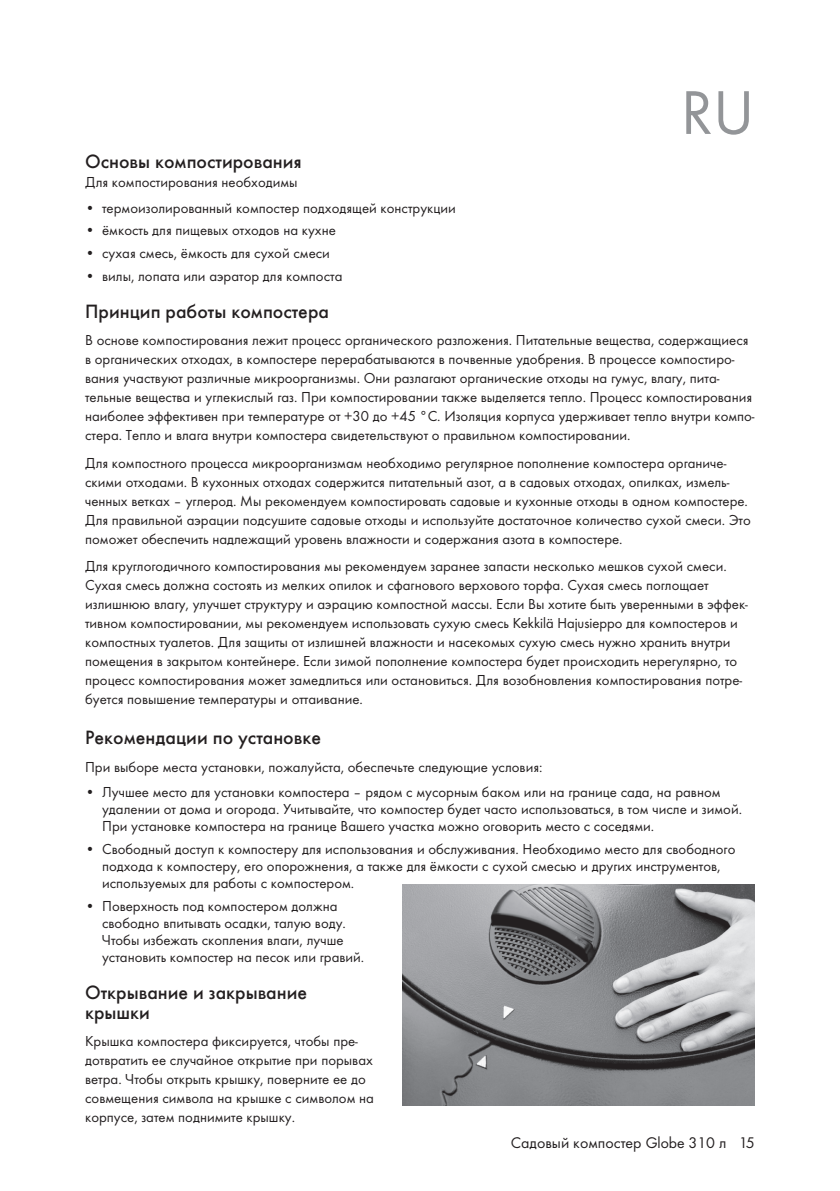
<style>
.page{position:relative;width:840px;height:1191px;background:#fff}
.page>*{position:absolute;margin:0;border:0;box-sizing:border-box;transform-origin:0 0}
.t1{font:64px "Futura PT";color:#939598}
.t2{font:500 20px/20px "Futura";color:#231f20}
.t3{font:16px "Futura Boo";color:#231f20}
.t4{font:15px/19px "Futura Boo";color:#231f20}
.s1{font-family:"Futura PT"}
</style>
<div class="page">
<img style="left:403px;top:884px;width:351px;height:222px">
<h1 class="t1" style="left:680px;top:75px;width:75px">RU</h1>
<h2 class="t2" style="left:85px;top:151px;width:218px">Основы компостирования</h2>
<p class="t4" style="left:85px;top:172px;width:214px">Для компостирования необходимы</p>
<p class="t4" style="left:85px;top:198px;width:372px">• термоизолированный компостер подходящей конструкции</p>
<p class="t4" style="left:85px;top:221px;width:252px">• ёмкость для пищевых отходов на кухне</p>
<p class="t4" style="left:85px;top:243px;width:246px">• сухая смесь, ёмкость для сухой смеси</p>
<p class="t4" style="left:85px;top:266px;width:259px">• вилы, лопата или аэратор для компоста</p>
<h2 class="t2" style="left:85px;top:301px;width:245px">Принцип работы компостера</h2>
<p class="t4" style="left:85px;top:331px;width:670px">В основе компостирования лежит процесс органического разложения. Питательные вещества, содержащиеся в органических отходах, в компостере перерабатываются в почвенные удобрения. В процессе компостиро&shy;вания участвуют различные микроорганизмы. Они разлагают органические отходы на гумус, влагу, пита&shy;тельные вещества и углекислый газ. При компостировании также выделяется тепло. Процесс компостирования наиболее эффективен при температуре от +30 до +45 °С. Изоляция корпуса удерживает тепло внутри компо&shy;стера. Тепло и влага внутри компостера свидетельствуют о правильном компостировании.</p>
<p class="t4" style="left:85px;top:453px;width:666px">Для компостного процесса микроорганизмам необходимо регулярное пополнение компостера органиче&shy;скими отходами. В кухонных отходах содержится питательный азот, а в садовых отходах, опилках, измель&shy;ченных ветках – углерод. Мы рекомендуем компостировать садовые и кухонные отходы в одном компостере.<br>Для правильной аэрации подсушите садовые отходы и используйте достаточное количество сухой смеси. Это поможет обеспечить надлежащий уровень влажности и содержания азота в компостере.</p>
<p class="t4" style="left:85px;top:557px;width:664px">Для круглогодичного компостирования мы рекомендуем заранее запасти несколько мешков сухой смеси.<br>Сухая смесь должна состоять из мелких опилок и сфагнового верхового торфа. Сухая смесь поглощает излишнюю влагу, улучшет структуру и аэрацию компостной массы. Если Вы хотите быть уверенными в эффек&shy;тивном компостировании, мы рекомендуем использовать сухую смесь Kekkilä Hajusieppo для компостеров и компостных туалетов. Для защиты от излишней влажности и насекомых сухую смесь нужно хранить внутри помещения в закрытом контейнере. Если зимой пополнение компостера будет происходить нерегулярно, то процесс компостирования может замедлиться или остановиться. Для возобновления компостирования потре&shy;буется повышение температуры и оттаивание.</p>
<h2 class="t2" style="left:85px;top:727px;width:237px">Рекомендации по установке</h2>
<p class="t4" style="left:85px;top:757px;width:458px">При выборе места установки, пожалуйста, обеспечьте следующие условия:</p>
<p class="t4" style="left:102px;top:783px;width:641px;line-height:17px;text-indent:-17px">• Лучшее место для установки компостера – рядом с мусорным баком или на границе сада, на равном удалении от дома и огорода. Учитывайте, что компостер будет часто использоваться, в том числе и зимой.<br>При установке компостера на границе Вашего участка можно оговорить место с соседями.</p>
<p class="t4" style="left:102px;top:840px;width:634px;line-height:17px;text-indent:-17px">• Свободный доступ к компостеру для использования и обслуживания. Необходимо место для свободного подхода к компостеру, его опорожнения, а также для ёмкости с сухой смесью и других инструментов, используемых для работы с компостером.</p>
<p class="t4" style="left:102px;top:897px;width:263px;line-height:17px;text-indent:-17px">• Поверхность под компостером должна свободно впитывать осадки, талую воду.<br>Чтобы избежать скопления влаги, лучше установить компостер на песок или гравий.</p>
<h2 class="t2" style="left:85px;top:982px;width:223px">Открывание и закрывание крышки</h2>
<p class="t4" style="left:85px;top:1031px;width:290px">Крышка компостера фиксируется, чтобы пре&shy;дотвратить ее случайное открытие при порывах ветра. Чтобы открыть крышку, поверните ее до совмещения символа на крышке с символом на корпусе, затем поднимите крышку.</p>
<p class="t3" style="left:510px;top:1133px;width:245px">Садовый компостер Globe 310 л <span class="s1">15</span></p>
</div>
